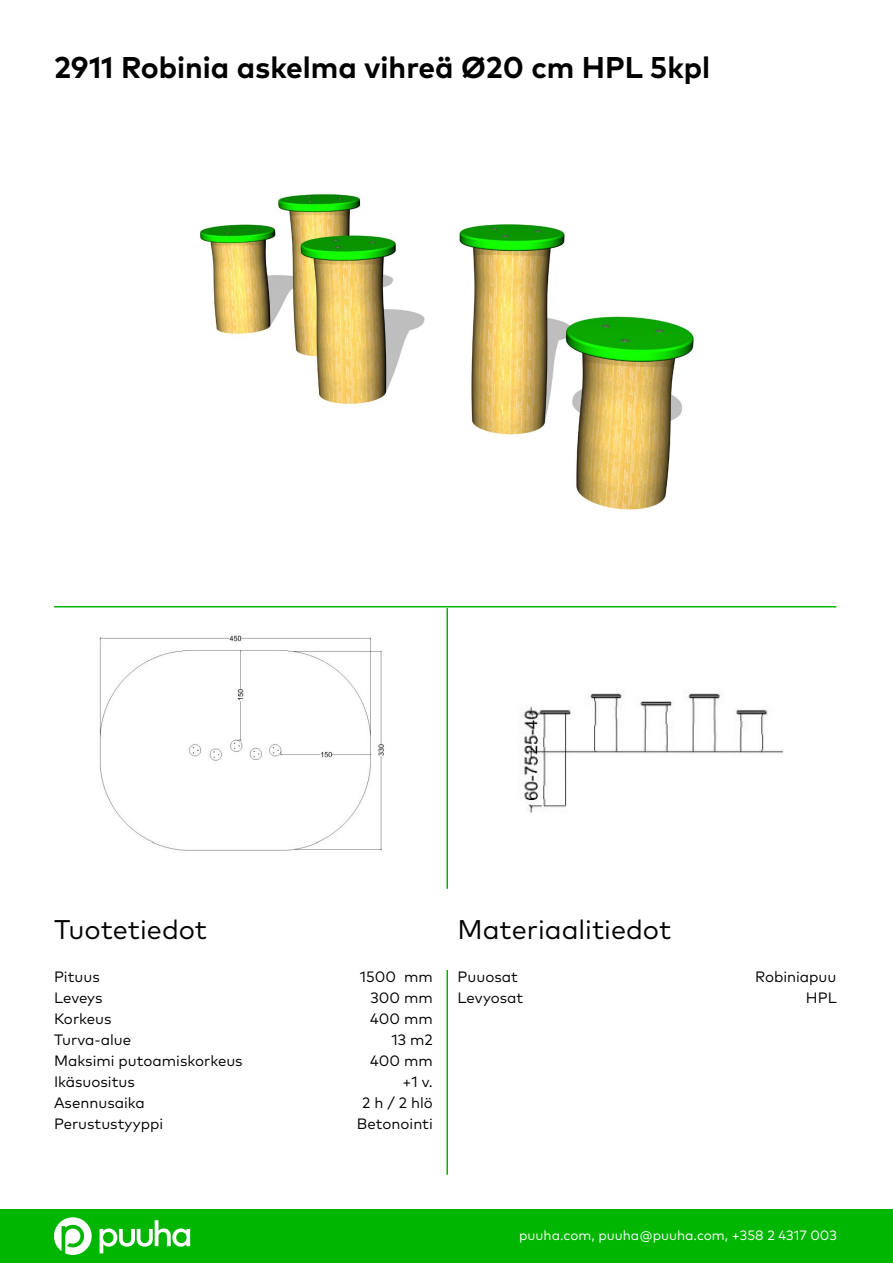
<style>
.page{position:relative;width:893px;height:1263px;background:#fff}
.page>*{position:absolute;margin:0;border:0;box-sizing:border-box;transform-origin:0 0}
.t1{font:700 30px "Mark Pro";color:#000}
.t2{font:27px "Mark Pro";color:#000}
.t3{font:15px/21px "Mark Pro";color:#000;text-align:right}
.t4{font:13.5px "Mark Pro";color:#fff}
</style>
<div class="page">
<div style="left:0;top:1209px;width:893px;height:54px;background:#00b600"></div>
<hr style="left:446px;top:970px;width:2px;height:205px;background:#00b600">
<hr style="left:446px;top:608px;width:2px;height:281px;background:#00b600">
<hr style="left:54px;top:606px;width:782px;height:1px;background:#00b600">
<svg style="left:54px;top:1217px;width:38px;height:38px"></svg>
<svg style="left:100px;top:1220px;width:90px;height:33px"></svg>
<img style="left:99px;top:635px;width:285px;height:216px">
<img style="left:523px;top:693px;width:260px;height:120px">
<img style="left:199px;top:194px;width:495px;height:316px">
<h1 class="t1" style="left:54px;top:44px;width:658px">2911 Robinia askelma vihreä Ø20 cm HPL 5kpl</h1>
<h2 class="t2" style="left:54px;top:909px;width:155px">Tuotetiedot</h2>
<h2 class="t2" style="left:458px;top:909px;width:215px">Materiaalitiedot</h2>
<p class="t3" style="left:54px;top:965px;width:190px;text-align:left">Pituus<br>Leveys<br>Korkeus<br>Turva-alue<br>Maksimi putoamiskorkeus<br>Ikäsuositus<br>Asennusaika<br>Perustustyyppi</p>
<p class="t3" style="left:357px;top:965px;width:77px">1500 mm<br>300 mm<br>400 mm<br>13 m2<br>400 mm +1 v.<br>2 h / 2 hlö<br>Betonointi</p>
<p class="t3" style="left:458px;top:965px;width:67px;text-align:left">Puuosat<br>Levyosat</p>
<p class="t3" style="left:755px;top:965px;width:83px">Robiniapuu<br>HPL</p>
<p class="t4" style="left:519px;top:1225px;width:319px">puuha.com, puuha@puuha.com, +358 2 4317 003</p>
</div>
